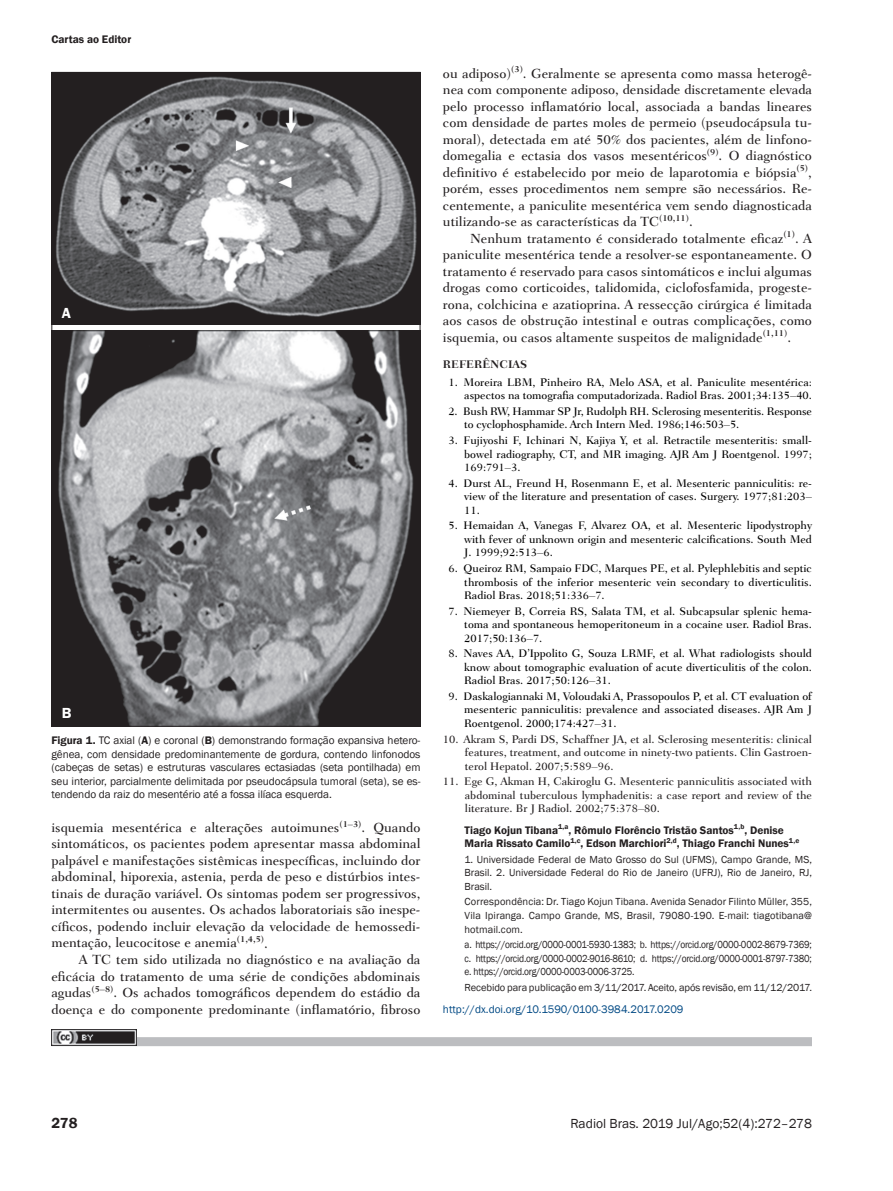
<style>
.page{position:relative;width:893px;height:1191px;background:#fff}
.page>*{position:absolute;margin:0;border:0;box-sizing:border-box;transform-origin:0 0}
.t1{font:600 15px "Franklin Gothic";color:#231f20}
.t2{font:600 15px "Franklin Gothic";color:#fff}
.t3{font:500 13.5px/16.5px "Fairfield LT";color:#231f20;text-align:justify}
.t4{font:13.5px "Franklin Gothic";color:#231f20}
.t5{font:500 11.25px/13.5px "Fairfield LT";color:#000001;text-align:justify}
.t6{font:500 11.25px/13.5px "Fairfield LT";color:#231f20;text-align:justify}
.t7{font:11.25px/13.5px "Franklin Gothic";letter-spacing:-.005em;color:#231f20;text-align:justify}
.t8{font:600 11.25px/13.5px "Franklin Gothic";color:#231f20}
.t9{font:11.25px "Franklin Gothic";color:#014984}
.t10{font:700 11.25px "Fairfield LT";color:#231f20}
.t11{font:10.5px/13.5px "Franklin Gothic";letter-spacing:-.005em;color:#231f20;text-align:justify}
.t12{font:10.5px/13.5px "Franklin Gothic";letter-spacing:-.005em;color:#231f20;text-align:justify;scale:.9 1}
.s1{font-weight:600}
</style>
<div class="page">
<div style="left:51px;top:1037px;width:761px;height:9px;background:#bcbdc0"></div>
<img style="left:51px;top:1029px;width:85px;height:16px">
<img style="left:53px;top:74px;width:365px;height:250px">
<img style="left:53px;top:330px;width:365px;height:394px">
<p class="t8" style="left:51px;top:33px;width:81px">Cartas ao Editor</p>
<p class="t2" style="left:62px;top:303px;width:11px">A</p>
<p class="t2" style="left:62px;top:703px;width:11px">B</p>
<p class="t7" style="left:51px;top:734px;width:371px"><span class="s1">Figura 1.</span> TC axial (<span class="s1">A</span>) e coronal (<span class="s1">B</span>) demonstrando formação expansiva hetero&shy;gênea, com densidade predominantemente de gordura, contendo linfonodos (cabeças de setas) e estruturas vasculares ectasiadas (seta pontilhada) em seu interior, parcialmente delimitada por pseudocápsula tumoral (seta), se es&shy;tendendo da raiz do mesentério até a fossa ilíaca esquerda.</p>
<p class="t3" style="left:51px;top:819px;width:370px">isquemia mesentérica e alterações autoimunes<sup>(1–3)</sup>. Quando sintomáticos, os pacientes podem apresentar massa abdominal palpável e manifestações sistêmicas inespecíficas, incluindo dor abdominal, hiporexia, astenia, perda de peso e distúrbios intes&shy;tinais de duração variável. Os sintomas podem ser progressivos, intermitentes ou ausentes. Os achados laboratoriais são inespe&shy;cíficos, podendo incluir elevação da velocidade de hemossedi&shy;mentação, leucocitose e anemia<sup>(1,4,5)</sup>.</p>
<p class="t3" style="left:51px;top:951px;width:370px;text-indent:27px">A TC tem sido utilizada no diagnóstico e na avaliação da eficácia do tratamento de uma série de condições abdominais agudas<sup>(5–8)</sup>. Os achados tomográficos dependem do estádio da doença e do componente predominante (inflamatório, fibroso</p>
<p class="t3" style="left:443px;top:65px;width:371px">ou adiposo)<sup>(3)</sup>. Geralmente se apresenta como massa heterogê&shy;nea com componente adiposo, densidade discretamente elevada pelo processo inflamatório local, associada a bandas lineares com densidade de partes moles de permeio (pseudocápsula tu&shy;moral), detectada em até 50% dos pacientes, além de linfono&shy;domegalia e ectasia dos vasos mesentéricos<sup>(9)</sup>. O diagnóstico definitivo é estabelecido por meio de laparotomia e biópsia<sup>(5)</sup>, porém, esses procedimentos nem sempre são necessários. Re&shy;centemente, a paniculite mesentérica vem sendo diagnosticada utilizando-se as características da TC<sup>(10,11)</sup>.</p>
<p class="t3" style="left:443px;top:230px;width:370px;text-indent:27px">Nenhum tratamento é considerado totalmente eficaz<sup>(1)</sup>. A paniculite mesentérica tende a resolver-se espontaneamente. O tratamento é reservado para casos sintomáticos e inclui algumas drogas como corticoides, talidomida, ciclofosfamida, progeste&shy;rona, colchicina e azatioprina. A ressecção cirúrgica é limitada aos casos de obstrução intestinal e outras complicações, como isquemia, ou casos altamente suspeitos de malignidade<sup>(1,11)</sup>.</p>
<p class="t10" style="left:443px;top:358px;width:86px">REFERÊNCIAS</p>
<p class="t5" style="left:449px;top:375px;width:365px;text-align:right">1. Moreira LBM, Pinheiro RA, Melo ASA, et al. Paniculite mesentérica: aspectos na tomografia computadorizada. Radiol Bras. 2001;34:135–40.</p>
<p class="t5" style="left:464px;top:404px;width:349px;text-indent:-16px">2. Bush RW, Hammar SP Jr, Rudolph RH. Sclerosing mesenteritis. Response to cyclophosphamide. Arch Intern Med. 1986;146:503–5.</p>
<p class="t5" style="left:464px;top:434px;width:349px;text-indent:-16px">3. Fujiyoshi F, Ichinari N, Kajiya Y, et al. Retractile mesenteritis: small&shy;bowel radiography, CT, and MR imaging. AJR Am J Roentgenol. 1997; 169:791–3.</p>
<p class="t5" style="left:464px;top:476px;width:349px;text-indent:-16px">4. Durst AL, Freund H, Rosenmann E, et al. Mesenteric panniculitis: re&shy;view of the literature and presentation of cases. Surgery. 1977;81:203– 11.</p>
<p class="t5" style="left:464px;top:519px;width:349px;text-indent:-16px">5. Hemaidan A, Vanegas F, Alvarez OA, et al. Mesenteric lipodystrophy with fever of unknown origin and mesenteric calcifications. South Med J. 1999;92:513–6.</p>
<p class="t5" style="left:464px;top:561px;width:349px;text-indent:-16px">6. Queiroz RM, Sampaio FDC, Marques PE, et al. Pylephlebitis and septic thrombosis of the inferior mesenteric vein secondary to diverticulitis.<br>Radiol Bras. 2018;51:336–7.</p>
<p class="t5" style="left:464px;top:604px;width:349px;text-indent:-16px">7. Niemeyer B, Correia RS, Salata TM, et al. Subcapsular splenic hema&shy;toma and spontaneous hemoperitoneum in a cocaine user. Radiol Bras.<br>2017;50:136–7.</p>
<p class="t5" style="left:464px;top:647px;width:349px;text-indent:-16px">8. Naves AA, D’Ippolito G, Souza LRMF, et al. What radiologists should know about tomographic evaluation of acute diverticulitis of the colon.<br>Radiol Bras. 2017;50:126–31.</p>
<p class="t5" style="left:464px;top:689px;width:349px;text-indent:-16px">9. Daskalogiannaki M, Voloudaki A, Prassopoulos P, et al. CT evaluation of mesenteric panniculitis: prevalence and associated diseases. AJR Am J Roentgenol. 2000;174:427–31.</p>
<p class="t6" style="left:465px;top:732px;width:349px;text-indent:-22px">10. Akram S, Pardi DS, Schaffner JA, et al. Sclerosing mesenteritis: clinical features, treatment, and outcome in ninety-two patients. Clin Gastroen&shy;terol Hepatol. 2007;5:589–96.</p>
<p class="t6" style="left:465px;top:775px;width:349px;text-indent:-22px">11. Ege G, Akman H, Cakiroglu G. Mesenteric panniculitis associated with abdominal tuberculous lymphadenitis: a case report and review of the literature. Br J Radiol. 2002;75:378–80.</p>
<p class="t8" style="left:465px;top:823px;width:336px">Tiago Kojun Tibana<sup>1,a</sup>, Rômulo Florêncio Tristão Santos<sup>1,b</sup>, Denise<br>Maria Rissato Camilo<sup>1,c</sup>, Edson Marchiori<sup>2,d</sup>, Thiago Franchi Nunes<sup>1,e</sup></p>
<p class="t11" style="left:465px;top:853px;width:349px">1. Universidade Federal de Mato Grosso do Sul (UFMS), Campo Grande, MS, Brasil. 2. Universidade Federal do Rio de Janeiro (UFRJ), Rio de Janeiro, RJ, Brasil.</p>
<p class="t11" style="left:465px;top:895px;width:349px">Correspondência: Dr. Tiago Kojun Tibana. Avenida Senador Filinto Müller, 355, Vila Ipiranga. Campo Grande, MS, Brasil, 79080-190. E-mail: tiagotibana@ hotmail.com.</p>
<p class="t12" style="left:465px;top:938px;width:387px">a. https://orcid.org/0000-0001-5930-1383; b. https://orcid.org/0000-0002-8679-7369; c. https://orcid.org/0000-0002-9016-8610; d. https://orcid.org/0000-0001-8797-7380; e. https://orcid.org/0000-0003-0006-3725.</p>
<p class="t11" style="left:465px;top:980px;width:349px">Recebido para publicação em 3/11/2017. Aceito, após revisão, em 11/12/2017.</p>
<p class="t9" style="left:443px;top:1002px;width:242px">http://dx.doi.org/10.1590/0100-3984.2017.0209</p>
<p class="t1" style="left:51px;top:1113px;width:28px">278</p>
<p class="t4" style="left:570px;top:1114px;width:243px">Radiol Bras. 2019 Jul/Ago;52(4):272–278</p>
</div>
